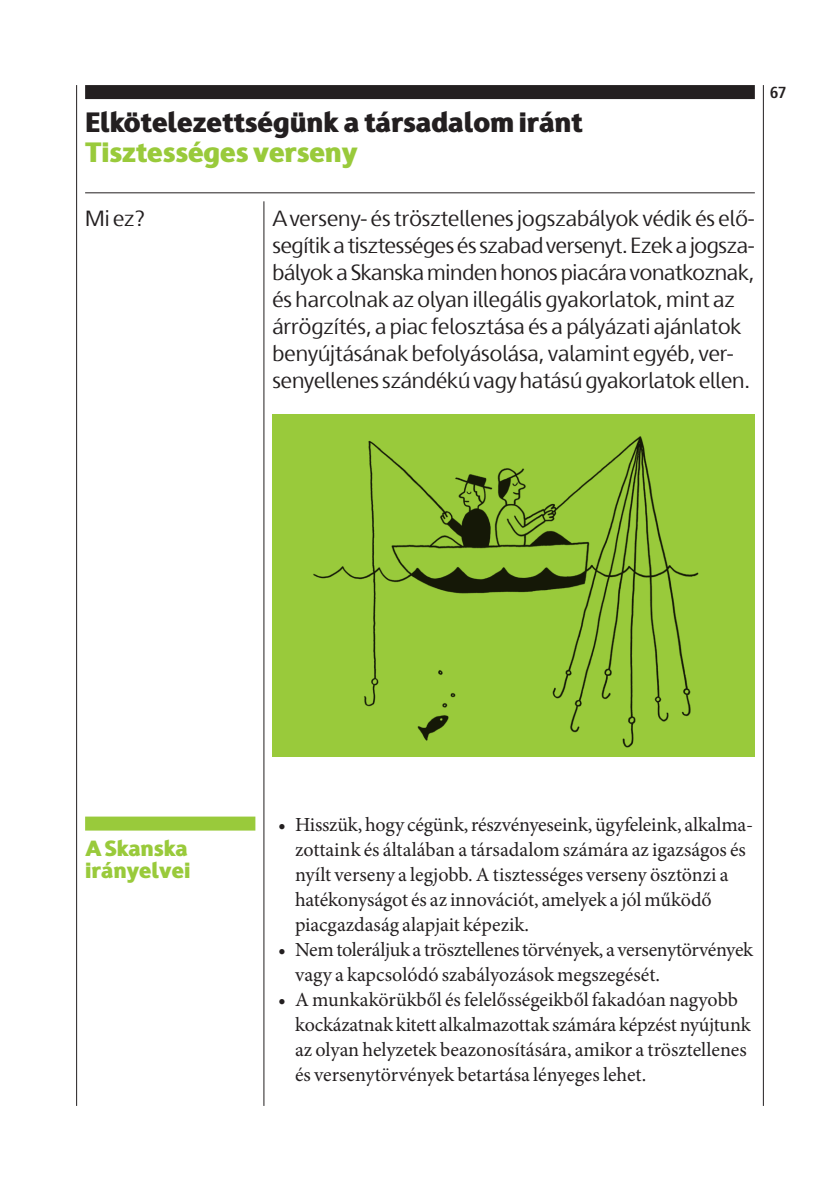
<style>
.page{position:relative;width:840px;height:1191px;background:#fff}
.page>*{position:absolute;margin:0;border:0;box-sizing:border-box;transform-origin:0 0}
.t1{font:900 28px "Skanska Sans Pro";letter-spacing:-.005em;color:#231f20}
.t2{font:900 28px "Skanska Sans Pro";letter-spacing:-.005em;color:#99ca3b}
.t3{font:22px/27px "Skanska Sans Pro";color:#231f20}
.t4{font:900 22px/22px "Skanska Sans Pro";color:#99ca3b}
.t5{font:20px/25px "Minion Pro";letter-spacing:-.005em;color:#231f20}
.t6{font:700 16px "Skanska Sans Pro";color:#231f20}
</style>
<div class="page">
<hr style="left:76px;top:85px;width:1px;height:1021px;background:#231f20">
<hr style="left:762px;top:85px;width:1px;height:1021px;background:#231f20">
<div style="left:85px;top:85px;width:669px;height:14px;background:#231f20"></div>
<hr style="left:85px;top:192px;width:669px;height:1px;background:#231f20">
<hr style="left:263px;top:201px;width:1px;height:905px;background:#231f20">
<div style="left:85px;top:816px;width:170px;height:14px;background:#99ca3b"></div>
<div style="left:272px;top:414px;width:482px;height:342px;background:#99ca3b"></div>
<img style="left:313px;top:436px;width:386px;height:312px">
<h1 class="t1" style="left:85px;top:105px;width:499px">Elkötelezettségünk a társadalom iránt</h1>
<h1 class="t2" style="left:85px;top:135px;width:274px">Tisztességes verseny</h1>
<p class="t6" style="left:769px;top:83px;width:18px">67</p>
<p class="t3" style="left:85px;top:205px;width:61px">Mi ez?</p>
<p class="t3" style="left:272px;top:205px;width:483px">A verseny- és trösztellenes jogszabályok védik és elő&shy;segítik a tisztességes és szabad versenyt. Ezek a jogsza&shy;bályok a Skanska minden honos piacára vonatkoznak, és harcolnak az olyan illegális gyakorlatok, mint az árrögzítés, a piac felosztása és a pályázati ajánlatok benyújtásának befolyásolása, valamint egyéb, ver&shy;senyellenes szándékú vagy hatású gyakorlatok ellen.</p>
<p class="t4" style="left:85px;top:836px;width:107px">A Skanska irányelvei</p>
<p class="t5" style="left:295px;top:812px;width:457px;text-indent:-17px">• Hisszük, hogy cégünk, részvényeseink, ügyfeleink, alkalma&shy;zottaink és általában a társadalom számára az igazságos és nyílt verseny a legjobb. A tisztességes verseny ösztönzi a hatékonyságot és az innovációt, amelyek a jól működő piacgazdaság alapjait képezik.</p>
<p class="t5" style="left:295px;top:937px;width:459px;text-indent:-17px">• Nem toleráljuk a trösztellenes törvények, a versenytörvények vagy a kapcsolódó szabályozások megszegését.</p>
<p class="t5" style="left:295px;top:987px;width:457px;text-indent:-17px">• A munkakörükből és felelősségeikből fakadóan nagyobb kockázatnak kitett alkalmazottak számára képzést nyújtunk az olyan helyzetek beazonosítására, amikor a trösztellenes és versenytörvények betartása lényeges lehet.</p>
</div>
